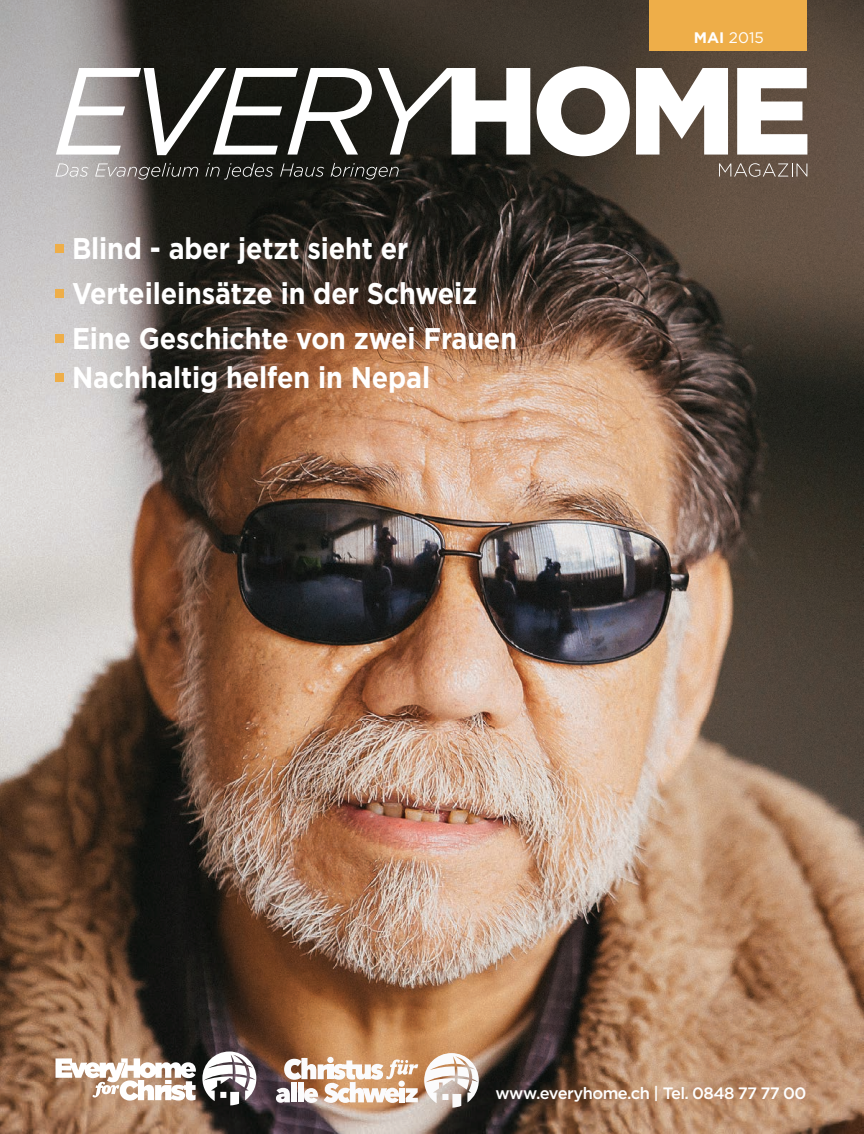
<style>
.page{position:relative;width:864px;height:1134px;background:#fff}
.page>*{position:absolute;margin:0;border:0;box-sizing:border-box;transform-origin:0 0}
.t1{font:700 29.85px/45px "Gotham";letter-spacing:-.005em;color:#fff;scale:.9 1}
.t2{font:500 16.5px "Gotham";letter-spacing:-.035em;color:#fff}
.t3{font:15.3px "Gotham";color:#fff}
.s1{font-weight:700}
</style>
<div class="page">
<img style="left:0;top:0;width:864px;height:1134px">
<div style="left:649px;top:0;width:158px;height:51px;background:#eeae49"></div>
<svg style="left:202px;top:1052px;width:54px;height:53px"></svg>
<svg style="left:56px;top:1058px;width:140px;height:43px"></svg>
<svg style="left:424px;top:1053px;width:55px;height:55px"></svg>
<div style="left:327px;top:1057px;width:7px;height:6px;background:#f9f6f5;border-radius:50%"></div>
<svg style="left:276px;top:1058px;width:142px;height:45px"></svg>
<svg style="left:56px;top:68px;width:316px;height:87px"></svg>
<svg style="left:378px;top:68px;width:152px;height:87px"></svg>
<svg style="left:537px;top:66px;width:93px;height:90px"></svg>
<svg style="left:636px;top:68px;width:92px;height:87px"></svg>
<svg style="left:737px;top:68px;width:70px;height:87px"></svg>
<svg style="left:56px;top:163px;width:33px;height:14px"></svg>
<svg style="left:95px;top:163px;width:103px;height:17px"></svg>
<svg style="left:205px;top:163px;width:69px;height:17px"></svg>
<svg style="left:280px;top:163px;width:44px;height:14px"></svg>
<svg style="left:331px;top:163px;width:68px;height:17px"></svg>
<svg style="left:719px;top:163px;width:88px;height:14px"></svg>
<div style="left:56px;top:245px;width:8px;height:8px;background:#eeae49"></div>
<div style="left:56px;top:290px;width:8px;height:8px;background:#eeae49"></div>
<div style="left:56px;top:335px;width:8px;height:8px;background:#eeae49"></div>
<div style="left:56px;top:374px;width:8px;height:8px;background:#eeae49"></div>
<p class="t1" style="left:72px;top:226px;width:496px">Blind - aber jetzt sieht er<br>Verteileinsätze in der Schweiz<br>Eine Geschichte von zwei Frauen</p>
<p class="t1" style="left:72px;top:355px;width:399px">Nachhaltig helfen in Nepal</p>
<p class="t3" style="left:694px;top:27px;width:71px"><span class="s1">MAI</span> 2015</p>
<p class="t2" style="left:495px;top:1082px;width:313px">www.everyhome.ch | Tel. 0848 77 77 00</p>
</div>
